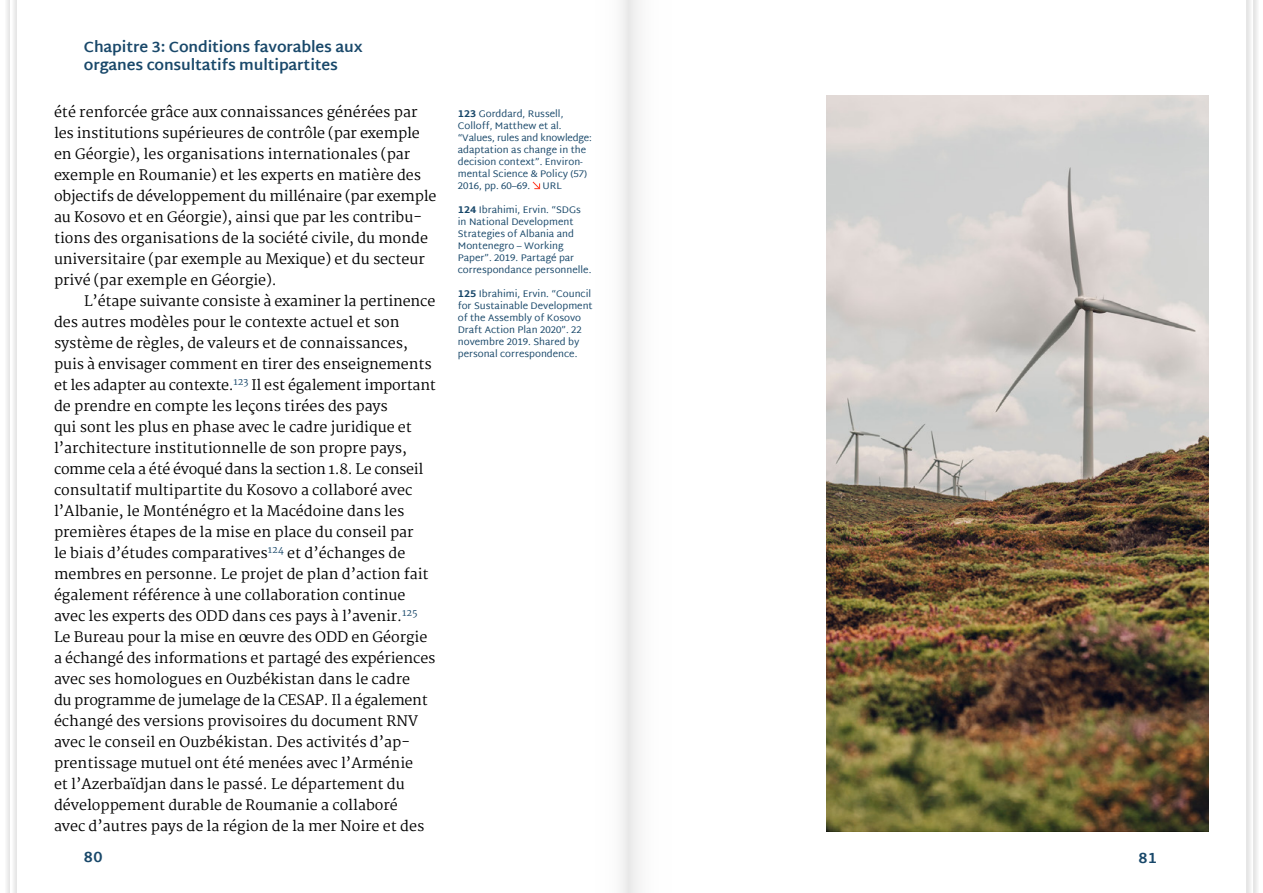
<style>
.page{position:relative;width:1263px;height:893px;background:#fff}
.page>*{position:absolute;margin:0;border:0;box-sizing:border-box;transform-origin:0 0}
.Kopfzeile{font:700 15px/18px "Martel Sans";letter-spacing:-.01em;color:#19486a}
.Fließtext{font:14.25px/21px "Martel";color:#000}
.Fußnoten{font:9.75px/12px "Martel Sans";color:#19486a}
.s1{font-weight:800}
</style>
<div class="page">
<div style="left:621px;top:0;width:18px;height:893px;background:#efefef"></div>
<div style="left:1247px;top:0;width:16px;height:893px;background:linear-gradient(to bottom,#efefef,#efefef)"></div>
<svg style="left:1254px;top:0;width:9px;height:893px"></svg>
<div style="left:0;top:0;width:16px;height:893px;background:linear-gradient(to bottom,#f7f7f7,#f7f7f7)"></div>
<svg style="left:0;top:0;width:9px;height:893px"></svg>
<svg style="left:532px;top:181px;width:8px;height:9px"></svg>
<img style="left:826px;top:96px;width:383px;height:735px">
<p class="Kopfzeile" style="left:84px;top:38px;width:280px">Chapitre 3: Conditions favorables aux organes consultatifs multipartites</p>
<p class="Fließtext" style="left:54px;top:102px;width:384px">été renforcée grâce aux connaissances générées par les institutions supérieures de contrôle (par exemple en Géorgie), les organisations internationales (par exemple en Roumanie) et les experts en matière des objectifs de développement du millénaire (par exemple au Kosovo et en Géorgie), ainsi que par les contribu&shy;tions des organisations de la société civile, du monde universitaire (par exemple au Mexique) et du secteur privé (par exemple en Géorgie).</p>
<p class="Fließtext" style="left:54px;top:291px;width:383px;text-indent:30px">L’étape suivante consiste à examiner la pertinence des autres modèles pour le contexte actuel et son système de règles, de valeurs et de connaissances, puis à envisager comment en tirer des enseignements et les adapter au contexte.<sup>123</sup> Il est également important de prendre en compte les leçons tirées des pays<br>qui sont les plus en phase avec le cadre juridique et l’architecture institutionnelle de son propre pays, comme cela a été évoqué dans la section 1.8. Le conseil consultatif multipartite du Kosovo a collaboré avec l’Albanie, le Monténégro et la Macédoine dans les premières étapes de la mise en place du conseil par<br>le biais d’études comparatives<sup>124</sup> et d’échanges de membres en personne. Le projet de plan d’action fait également référence à une collaboration continue avec les experts des ODD dans ces pays à l’avenir.<sup>125<br></sup>Le Bureau pour la mise en œuvre des ODD en Géorgie a échangé des informations et partagé des expériences avec ses homologues en Ouzbékistan dans le cadre<br>du programme de jumelage de la CESAP. Il a également échangé des versions provisoires du document RNV avec le conseil en Ouzbékistan. Des activités d’ap&shy;prentissage mutuel ont été menées avec l’Arménie<br>et l’Azerbaïdjan dans le passé. Le département du développement durable de Roumanie a collaboré<br>avec d’autres pays de la région de la mer Noire et des</p>
<p class="Fußnoten" style="left:458px;top:108px;width:136px"><span class="s1">123</span> Gorddard, Russell,<br>Colloff, Matthew et al. “Values, rules and knowledge: adaptation as change in the decision context”. Environ&shy;mental Science &amp; Policy (57)<br>2016, pp. 60–69. URL</p>
<p class="Fußnoten" style="left:458px;top:204px;width:135px"><span class="s1">124</span> Ibrahimi, Ervin. “SDGs in National Development<br>Strategies of Albania and<br>Montenegro – Working<br>Paper”. 2019. Partagé par correspondance personnelle.</p>
<p class="Fußnoten" style="left:458px;top:288px;width:136px"><span class="s1">125</span> Ibrahimi, Ervin. “Council for Sustainable Development of the Assembly of Kosovo<br>Draft Action Plan 2020”. 22 novembre 2019. Shared by personal correspondence.</p>
<p class="Kopfzeile" style="left:84px;top:848px;width:20px">80</p>
<p class="Kopfzeile" style="left:1138px;top:849px;width:20px">81</p>
</div>
